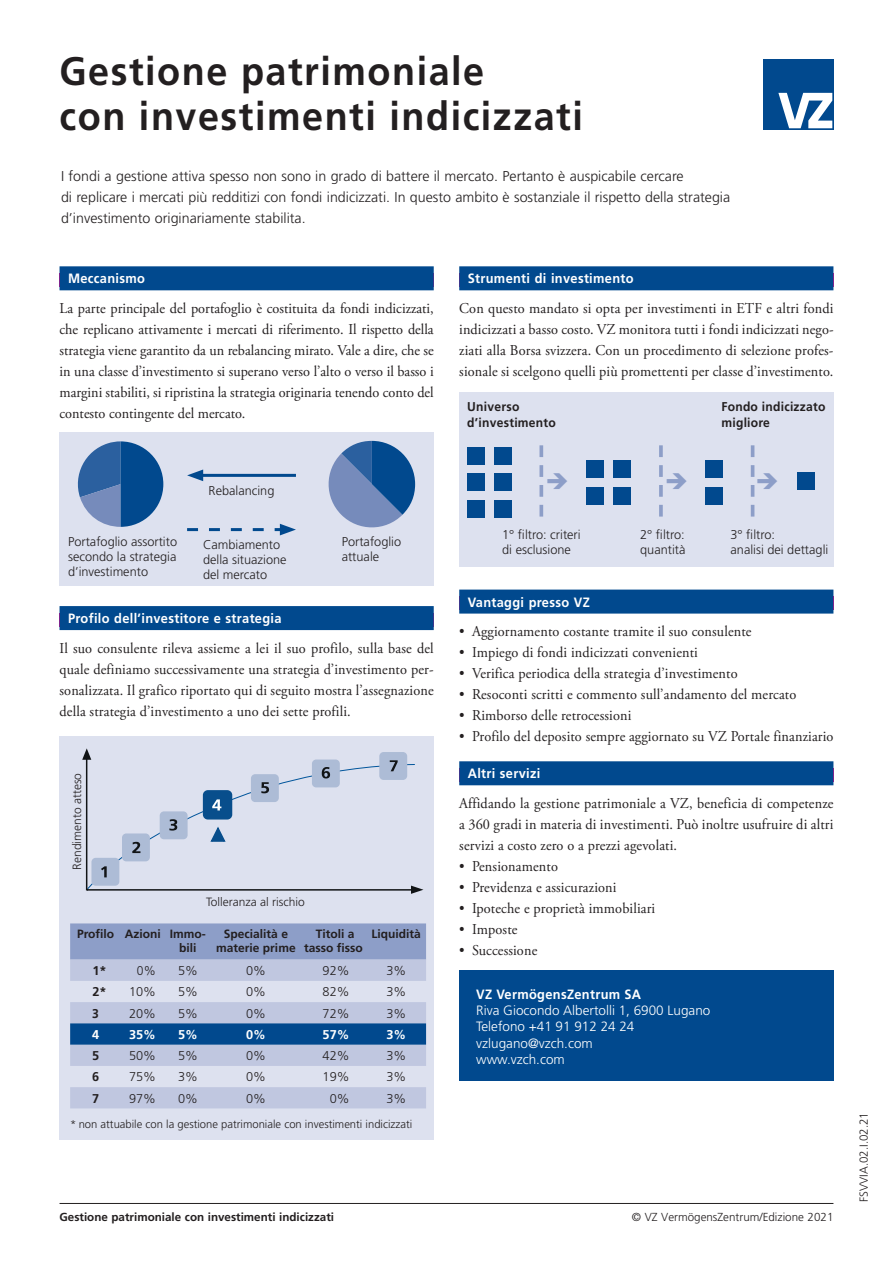
<style>
.page{position:relative;width:893px;height:1263px;background:#fff}
.page>*{position:absolute;margin:0;border:0;box-sizing:border-box;transform-origin:0 0}
.t1{font:700 39.75px/45px "Frutiger LT";letter-spacing:.04em;color:#231f20;scale:.95 1}
.t2{font:15px/21px "Adobe Garamond Pro";letter-spacing:.01em;color:#231f20;text-align:justify;scale:.95 1}
.t3{font:300 14.25px/21px "Frutiger LT";color:#231f20}
.t4{font:700 13.5px "Frutiger LT";letter-spacing:.025em;color:#fff;scale:.95 1}
.t5{font:300 13.5px/16.2px "Frutiger LT";color:#fff}
.t6{font:300 12.75px/15.3px "Frutiger LT";color:#231f20}
.t7{font:700 12.75px/15.3px "Frutiger LT";letter-spacing:.02em;color:#231f20;scale:.95 1}
.t8{font:700 12.75px "Frutiger LT";color:#fff}
.t9{font:700 12.75px "Frutiger LT";letter-spacing:.02em;color:#231f20}
.t10{font:300 12.75px "Frutiger LT";color:#231f20;scale:.95 1}
.t11{font:700 12px/14.4px "Frutiger LT";color:#231f20;text-align:center}
.t12{font:300 12px "Frutiger LT";color:#231f20}
.t13{font:300 11.7px "Frutiger LT";color:#231f20}
.t14{font:700 11.7px "Frutiger LT";color:#231f20}
.t15{font:300 11.25px "Frutiger LT";color:#231f20}
</style>
<div class="page">
<hr style="left:60px;top:1203px;width:773px;height:1px;background:#231f20">
<div style="left:764px;top:60px;width:70px;height:70px;background:#01498e"></div>
<svg style="left:778px;top:93px;width:54px;height:35px"></svg>
<div style="left:60px;top:266px;width:374px;height:24px;background:#01498e"></div>
<div style="left:60px;top:606px;width:374px;height:24px;background:#01498e"></div>
<div style="left:459px;top:266px;width:374px;height:24px;background:#01498e"></div>
<div style="left:459px;top:590px;width:374px;height:24px;background:#01498e"></div>
<div style="left:459px;top:761px;width:374px;height:24px;background:#01498e"></div>
<div style="left:459px;top:970px;width:374px;height:111px;background:#01498e"></div>
<div style="left:60px;top:736px;width:374px;height:404px;background:#dde1ef"></div>
<svg style="left:82px;top:748px;width:341px;height:146px"></svg>
<div style="left:70px;top:923px;width:356px;height:36px;background:#8d9ec8"></div>
<svg style="left:70px;top:959px;width:356px;height:149px;fill:#c0c7e0"></svg>
<svg style="left:70px;top:1023px;width:356px;height:22px;background:#084d91"></svg>
<div style="left:60px;top:432px;width:374px;height:153px;background:#dde1ef"></div>
<svg style="left:77px;top:441px;width:86px;height:86px"></svg>
<hr style="left:197px;top:474px;width:99px;height:3px;background:#01498e">
<svg style="left:187px;top:469px;width:16px;height:12px"></svg>
<svg style="left:187px;top:524px;width:109px;height:11px"></svg>
<svg style="left:328px;top:441px;width:87px;height:87px"></svg>
<div style="left:459px;top:392px;width:374px;height:175px;background:#dde1ef"></div>
<div style="left:467px;top:447px;width:18px;height:18px;background:#01498e"></div>
<div style="left:467px;top:474px;width:18px;height:17px;background:#01498e"></div>
<div style="left:467px;top:500px;width:18px;height:18px;background:#01498e"></div>
<div style="left:494px;top:447px;width:18px;height:18px;background:#01498e"></div>
<div style="left:494px;top:474px;width:18px;height:17px;background:#01498e"></div>
<div style="left:494px;top:500px;width:18px;height:18px;background:#01498e"></div>
<div style="left:797px;top:472px;width:18px;height:18px;background:#01498e"></div>
<div style="left:586px;top:487px;width:18px;height:18px;background:#01498e"></div>
<div style="left:613px;top:487px;width:18px;height:18px;background:#01498e"></div>
<div style="left:586px;top:460px;width:18px;height:18px;background:#01498e"></div>
<div style="left:613px;top:460px;width:18px;height:18px;background:#01498e"></div>
<div style="left:706px;top:487px;width:17px;height:18px;background:#01498e"></div>
<div style="left:706px;top:460px;width:17px;height:18px;background:#01498e"></div>
<svg style="left:539px;top:445px;width:5px;height:72px"></svg>
<svg style="left:659px;top:445px;width:4px;height:72px"></svg>
<svg style="left:751px;top:445px;width:4px;height:72px"></svg>
<h1 class="t1" style="left:60px;top:49px;width:552px">Gestione patrimoniale<br>con investimenti indicizzati</h1>
<p class="t3" style="left:61px;top:166px;width:671px">I fondi a gestione attiva spesso non sono in grado di battere il mercato. Pertanto è auspicabile cercare<br>di replicare i mercati più redditizi con fondi indicizzati. In questo ambito è sostanziale il rispetto della strategia d’investimento originariamente stabilita.</p>
<p class="t4" style="left:68px;top:271px;width:83px">Meccanismo</p>
<p class="t2" style="left:60px;top:298px;width:395px">La parte principale del portafoglio è costituita da fondi indicizzati, che replicano attivamente i mercati di riferimento. Il rispetto della strategia viene garantito da un rebalancing mirato. Vale a dire, che se in una classe d’investimento si superano verso l’alto o verso il basso i margini stabiliti, si ripristina la strategia originaria tenendo conto del contesto contingente del mercato.</p>
<p class="t6" style="left:209px;top:483px;width:67px">Rebalancing</p>
<p class="t4" style="left:468px;top:271px;width:176px">Strumenti di investimento</p>
<p class="t2" style="left:459px;top:298px;width:396px">Con questo mandato si opta per investimenti in ETF e altri fondi indicizzati a basso costo. VZ monitora tutti i fondi indicizzati nego&shy;ziati alla Borsa svizzera. Con un procedimento di selezione profes&shy;sionale si scelgono quelli più promettenti per classe d’investimento.</p>
<p class="t7" style="left:467px;top:399px;width:95px">Universo d’investimento</p>
<p class="t7" style="left:721px;top:399px;width:111px">Fondo indicizzato migliore</p>
<p class="t6" style="left:68px;top:534px;width:111px;text-align:justify">Portafoglio assortito secondo la strategia d’investimento</p>
<p class="t6" style="left:342px;top:534px;width:61px">Portafoglio attuale</p>
<p class="t6" style="left:502px;top:527px;width:80px">1° filtro: criteri di esclusione</p>
<p class="t6" style="left:640px;top:527px;width:47px">2° filtro: quantità</p>
<p class="t6" style="left:730px;top:527px;width:99px">3° filtro:<br>analisi dei dettagli</p>
<p class="t6" style="left:203px;top:537px;width:85px">Cambiamento della situazione del mercato</p>
<p class="t4" style="left:68px;top:610px;width:226px">Profilo dell’investitore e strategia</p>
<p class="t2" style="left:60px;top:638px;width:395px">Il suo consulente rileva assieme a lei il suo profilo, sulla base del quale definiamo successivamente una strategia d’investimento per&shy;sonalizzata. Il grafico riportato qui di seguito mostra l’assegnazione della strategia d’investimento a uno dei sette profili.</p>
<p class="t12" style="left:70px;top:870px;width:98px;rotate:-90deg">Rendimento atteso</p>
<p class="t12" style="left:206px;top:895px;width:100px">Tolleranza al rischio</p>
<p class="t11" style="left:179px;top:926px;width:28px;text-align:left;text-indent:-102px">Profilo Azioni Immo&shy;bili</p>
<p class="t11" style="left:216px;top:926px;width:81px">Specialità e materie prime</p>
<p class="t11" style="left:304px;top:926px;width:60px">Titoli a tasso fisso</p>
<p class="t11" style="left:372px;top:926px;width:51px">Liquidità</p>
<p class="t9" style="left:92px;top:963px;width:16px">1*</p>
<p class="t10" style="left:137px;top:963px;width:22px">0%</p>
<p class="t6" style="left:178px;top:963px;width:21px">5%</p>
<p class="t6" style="left:246px;top:963px;width:21px">0%</p>
<p class="t6" style="left:323px;top:963px;width:28px">92%</p>
<p class="t6" style="left:386px;top:963px;width:21px">3%</p>
<p class="t9" style="left:92px;top:984px;width:16px">2*</p>
<p class="t6" style="left:129px;top:984px;width:28px">10%</p>
<p class="t6" style="left:178px;top:984px;width:21px">5%</p>
<p class="t6" style="left:246px;top:984px;width:21px">0%</p>
<p class="t6" style="left:323px;top:984px;width:28px">82%</p>
<p class="t6" style="left:386px;top:984px;width:21px">3%</p>
<p class="t7" style="left:92px;top:1005px;width:9px">3</p>
<p class="t6" style="left:129px;top:1006px;width:28px">20%</p>
<p class="t6" style="left:178px;top:1006px;width:21px">5%</p>
<p class="t6" style="left:246px;top:1006px;width:21px">0%</p>
<p class="t6" style="left:323px;top:1006px;width:28px">72%</p>
<p class="t6" style="left:386px;top:1006px;width:21px">3%</p>
<p class="t8" style="left:92px;top:1027px;width:9px">4</p>
<p class="t8" style="left:129px;top:1027px;width:28px">35%</p>
<p class="t8" style="left:178px;top:1027px;width:21px">5%</p>
<p class="t8" style="left:246px;top:1027px;width:21px">0%</p>
<p class="t8" style="left:323px;top:1027px;width:28px">57%</p>
<p class="t8" style="left:386px;top:1027px;width:21px">3%</p>
<p class="t9" style="left:92px;top:1048px;width:9px">5</p>
<p class="t6" style="left:129px;top:1048px;width:28px">50%</p>
<p class="t6" style="left:178px;top:1048px;width:21px">5%</p>
<p class="t6" style="left:246px;top:1048px;width:21px">0%</p>
<p class="t6" style="left:323px;top:1048px;width:28px">42%</p>
<p class="t6" style="left:386px;top:1048px;width:21px">3%</p>
<p class="t9" style="left:92px;top:1069px;width:9px">6</p>
<p class="t6" style="left:129px;top:1069px;width:28px">75%</p>
<p class="t6" style="left:178px;top:1069px;width:21px">3%</p>
<p class="t6" style="left:246px;top:1069px;width:21px">0%</p>
<p class="t6" style="left:323px;top:1069px;width:28px">19%</p>
<p class="t6" style="left:386px;top:1069px;width:21px">3%</p>
<p class="t9" style="left:92px;top:1091px;width:9px">7</p>
<p class="t6" style="left:129px;top:1091px;width:28px">97%</p>
<p class="t6" style="left:178px;top:1091px;width:21px">0%</p>
<p class="t6" style="left:246px;top:1091px;width:21px">0%</p>
<p class="t6" style="left:330px;top:1091px;width:21px">0%</p>
<p class="t6" style="left:386px;top:1091px;width:21px">3%</p>
<p class="t15" style="left:70px;top:1117px;width:344px">* non attuabile con la gestione patrimoniale con investimenti indicizzati</p>
<p class="t4" style="left:468px;top:594px;width:130px">Vantaggi presso VZ</p>
<p class="t2" style="left:459px;top:621px;width:309px">• Aggiornamento costante tramite il suo consulente</p>
<p class="t2" style="left:459px;top:642px;width:253px">• Impiego di fondi indicizzati convenienti</p>
<p class="t2" style="left:459px;top:663px;width:295px">• Verifica periodica della strategia d’investimento</p>
<p class="t2" style="left:459px;top:684px;width:356px">• Resoconti scritti e commento sull’andamento del mercato</p>
<p class="t2" style="left:459px;top:705px;width:183px">• Rimborso delle retrocessioni</p>
<p class="t2" style="left:459px;top:726px;width:395px">• Profilo del deposito sempre aggiornato su VZ Portale finanziario</p>
<p class="t4" style="left:468px;top:766px;width:78px">Altri servizi</p>
<p class="t2" style="left:459px;top:793px;width:395px">Affidando la gestione patrimoniale a VZ, beneficia di competenze a 360 gradi in materia di investimenti. Può inoltre usufruire di altri servizi a costo zero o a prezzi agevolati.</p>
<p class="t2" style="left:459px;top:856px;width:105px">• Pensionamento</p>
<p class="t2" style="left:459px;top:877px;width:167px">• Previdenza e assicurazioni</p>
<p class="t2" style="left:459px;top:898px;width:208px">• Ipoteche e proprietà immobiliari</p>
<p class="t2" style="left:459px;top:919px;width:63px">• Imposte</p>
<p class="t2" style="left:459px;top:940px;width:84px">• Successione</p>
<p class="t4" style="left:476px;top:986px;width:175px">VZ VermögensZentrum SA</p>
<p class="t5" style="left:476px;top:1002px;width:236px">Riva Giocondo Albertolli 1, 6900 Lugano<br>Telefono +41 91 912 24 24 vzlugano@vzch.com<br>www.vzch.com</p>
<p class="t14" style="left:60px;top:1210px;width:276px">Gestione patrimoniale con investimenti indicizzati</p>
<p class="t13" style="left:632px;top:1210px;width:203px">© VZ VermögensZentrum/Edizione 2021</p>
<p class="t13" style="left:857px;top:1202px;width:91px;rotate:-90deg">FSVVIA.02.I.02.21</p>
</div>
